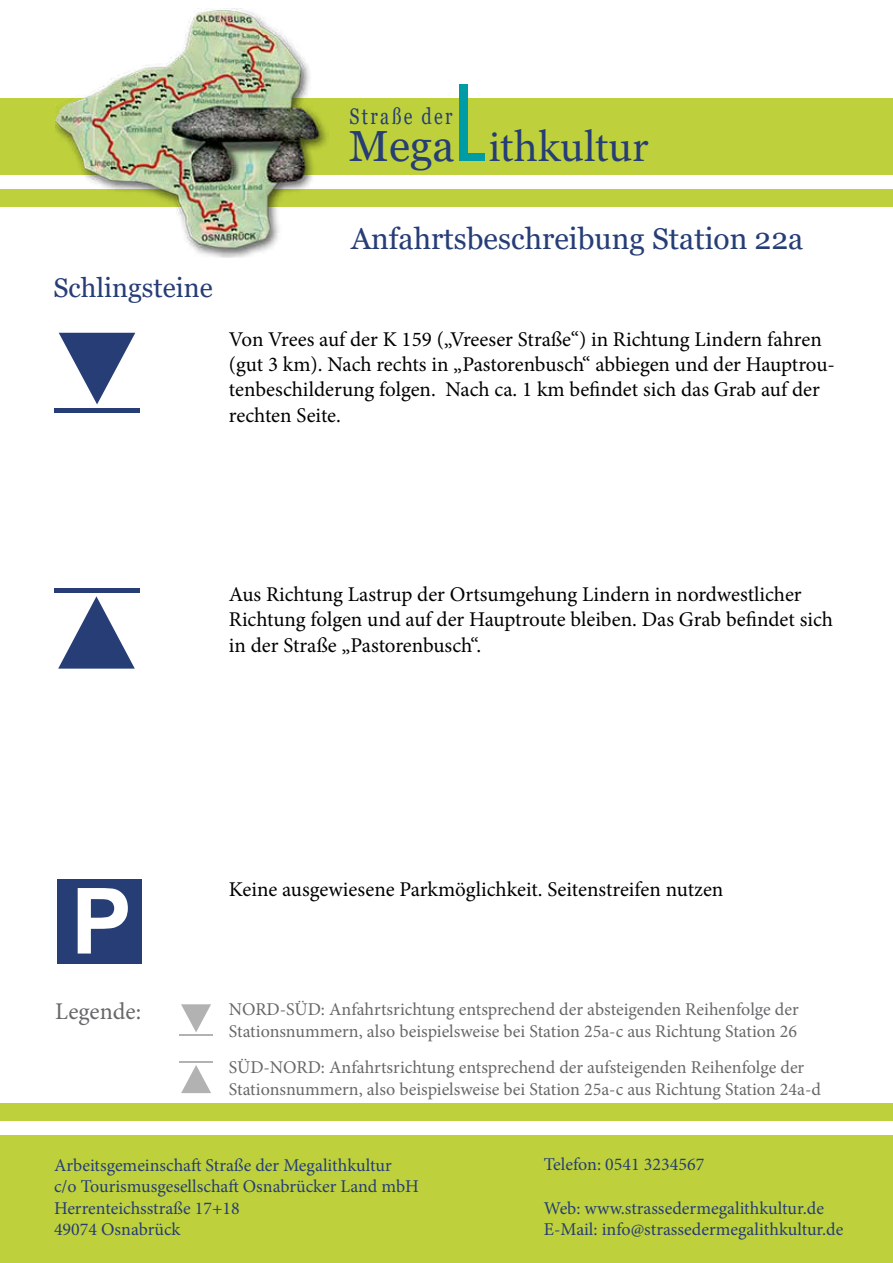
<style>
.page{position:relative;width:893px;height:1263px;background:#fff}
.page>*{position:absolute;margin:0;border:0;box-sizing:border-box;transform-origin:0 0}
.t1{font:700 91.5px "Arial";color:#fff}
.t2{font:45px "Minion Pro";letter-spacing:-.005em;color:#263d76}
.t3{font:43.5px "Georgia";color:#263d76}
.t4{font:30px "Georgia";color:#263d76}
.t5{font:27px "Georgia";color:#263d76}
.t6{font:24px "Minion Pro";color:#68686a}
.t7{font:22.5px "Georgia";letter-spacing:.13em;color:#263d76;scale:.8 1}
.t8{font:21px/25.2px "Minion Pro";color:#000}
.t9{font:18px/21.6px "Minion Pro";color:#68686a}
.t10{font:18px/21.6px "Minion Pro";color:#263d76}
</style>
<div class="page">
<div style="left:0;top:1135px;width:893px;height:128px;background:#bed13c"></div>
<div style="left:0;top:1103px;width:893px;height:17px;background:#bed13c"></div>
<hr style="left:179px;top:1034px;width:34px;height:2px;background:#b3b2b2">
<svg style="left:181px;top:1004px;width:30px;height:28px"></svg>
<hr style="left:179px;top:1062px;width:34px;height:1px;background:#b3b2b2">
<svg style="left:181px;top:1065px;width:30px;height:28px"></svg>
<div style="left:57px;top:879px;width:84px;height:85px;background:#263d76"></div>
<hr style="left:54px;top:588px;width:85px;height:4px;background:#263d76">
<svg style="left:58px;top:596px;width:77px;height:73px"></svg>
<hr style="left:54px;top:409px;width:85px;height:4px;background:#263d76">
<svg style="left:59px;top:333px;width:76px;height:71px"></svg>
<div style="left:0;top:189px;width:893px;height:17px;background:#bed13c"></div>
<div style="left:0;top:98px;width:893px;height:76px;background:#bed13c"></div>
<img style="left:55px;top:9px;width:274px;height:248px">
<div style="left:466px;top:153px;width:19px;height:8px;background:#009ca5"></div>
<div style="left:459px;top:85px;width:9px;height:76px;background:#009ca5"></div>
<p class="t7" style="left:350px;top:103px;width:130px">Straße der</p>
<h3 class="t3" style="left:349px;top:120px;width:107px">Mega</h3>
<h2 class="t2" style="left:488px;top:116px;width:162px">ithkultur</h2>
<p class="t5" style="left:53px;top:271px;width:161px">Schlingsteine</p>
<h3 class="t4" style="left:351px;top:220px;width:454px">Anfahrtsbeschreibung Station 22a</h3>
<p class="t8" style="left:229px;top:327px;width:608px">Von Vrees auf der K 159 („Vreeser Straße“) in Richtung Lindern fahren (gut 3 km). Nach rechts in „Pastorenbusch“ abbiegen und der Hauptrou&shy;tenbeschilderung folgen. Nach ca. 1 km befindet sich das Grab auf der rechten Seite.</p>
<p class="t8" style="left:229px;top:582px;width:606px">Aus Richtung Lastrup der Ortsumgehung Lindern in nordwestlicher<br>Richtung folgen und auf der Hauptroute bleiben. Das Grab befindet sich in der Straße „Pastorenbusch“.</p>
<h1 class="t1" style="left:71px;top:857px;width:63px">P</h1>
<p class="t6" style="left:55px;top:995px;width:87px">Legende:</p>
<p class="t8" style="left:229px;top:877px;width:496px">Keine ausgewiesene Parkmöglichkeit. Seitenstreifen nutzen</p>
<p class="t9" style="left:229px;top:999px;width:571px">NORD-SÜD: Anfahrtsrichtung entsprechend der absteigenden Reihenfolge der<br>Stationsnummern, also beispielsweise bei Station 25a-c aus Richtung Station 26</p>
<p class="t9" style="left:229px;top:1056px;width:594px">SÜD-NORD: Anfahrtsrichtung entsprechend der aufsteigenden Reihenfolge der<br>Stationsnummern, also beispielsweise bei Station 25a-c aus Richtung Station 24a-d</p>
<p class="t10" style="left:54px;top:1154px;width:366px">Arbeitsgemeinschaft Straße der Megalithkultur<br>c/o Tourismusgesellschaft Osnabrücker Land mbH Herrenteichsstraße 17+18<br>49074 Osnabrück</p>
<p class="t10" style="left:544px;top:1154px;width:162px">Telefon: 0541 3234567</p>
<p class="t10" style="left:544px;top:1197px;width:301px">Web: www.strassedermegalithkultur.de<br>E-Mail: info@strassedermegalithkultur.de</p>
</div>
